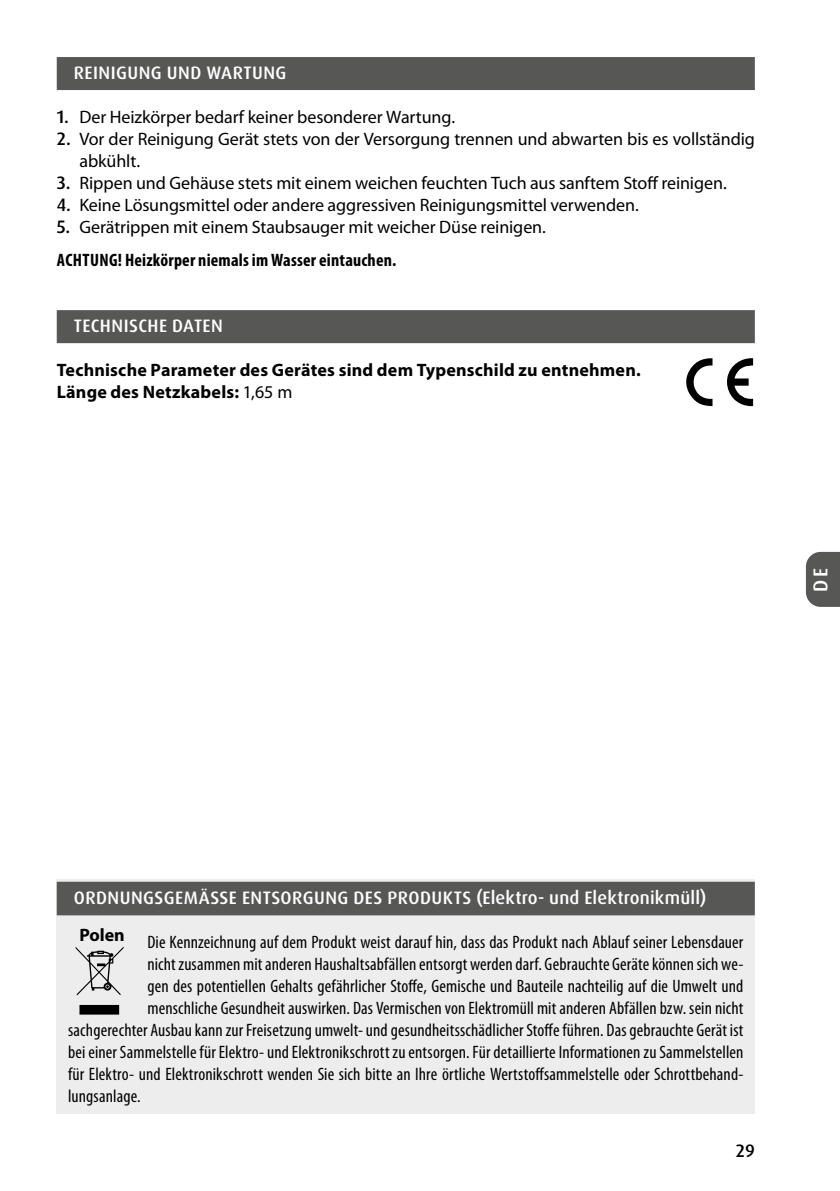
<style>
.page{position:relative;width:840px;height:1191px;background:#fff}
.page>*{position:absolute;margin:0;border:0;box-sizing:border-box;transform-origin:0 0}
.t1{font:500 20px "Dax Pro";color:#fff}
.t2{font:condensed 18px "Myriad Pro";letter-spacing:.005em;color:#000}
.t3{font:18px/22px "Myriad Pro";letter-spacing:-.005em;color:#000}
.t4{font:500 18px "Dax Pro";letter-spacing:.02em;color:#fff}
.t5{font:700 18px/22px "Myriad Pro";letter-spacing:.01em;color:#000}
.t6{font:500 18px "Dax Pro";color:#000}
.s1{font-family:"Dax Pro";font-weight:500}
.s2{font-weight:700;font-stretch:condensed}
.s3{font-weight:400}
</style>
<div class="page">
<svg style="left:806px;top:552px;width:33px;height:55px;background:#5f5f5e"></svg>
<div style="left:57px;top:57px;width:697px;height:33px;background:#575756"></div>
<div style="left:57px;top:310px;width:697px;height:33px;background:#575756"></div>
<svg style="left:686px;top:358px;width:26px;height:48px"></svg>
<svg style="left:727px;top:358px;width:25px;height:48px"></svg>
<div style="left:57px;top:879px;width:697px;height:234px;background:#ededed"></div>
<div style="left:57px;top:881px;width:697px;height:34px;background:#575756"></div>
<svg style="left:76px;top:947px;width:47px;height:67px"></svg>
<p class="t4" style="left:74px;top:61px;width:214px">REINIGUNG UND WARTUNG</p>
<p class="t3" style="left:57px;top:106px;width:399px"><span class="s1">1.</span> Der Heizkörper bedarf keiner besonderer Wartung.</p>
<p class="t3" style="left:79px;top:128px;width:676px;text-indent:-23px"><span class="s1">2.</span> Vor der Reinigung Gerät stets von der Versorgung trennen und abwarten bis es vollständig abkühlt.</p>
<p class="t3" style="left:57px;top:172px;width:671px"><span class="s1">3.</span> Rippen und Gehäuse stets mit einem weichen feuchten Tuch aus sanftem Stoff reinigen.</p>
<p class="t3" style="left:57px;top:194px;width:583px"><span class="s1">4.</span> Keine Lösungsmittel oder andere aggressiven Reinigungsmittel verwenden.</p>
<p class="t3" style="left:57px;top:210px;width:490px;line-height:33px"><span class="s1">5.</span> Gerätrippen mit einem Staubsauger mit weicher Düse reinigen.<br><span class="s2">ACHTUNG! Heizkörper niemals im Wasser eintauchen.</span></p>
<p class="t4" style="left:74px;top:314px;width:150px">TECHNISCHE DATEN</p>
<p class="t5" style="left:57px;top:359px;width:585px">Technische Parameter des Gerätes sind dem Typenschild zu entnehmen.<br>Länge des Netzkabels: <span class="s3">1,65 m</span></p>
<p class="t1" style="left:807px;top:592px;width:25px;rotate:-90deg">DE</p>
<p class="t4" style="left:74px;top:886px;width:633px">ORDNUNGSGEMÄSSE ENTSORGUNG DES PRODUKTS (Elektro- und Elektronikmüll)</p>
<p class="t5" style="left:79px;top:924px;width:47px">Polen</p>
<p class="t2" style="left:147px;top:932px;width:597px">Die Kennzeichnung auf dem Produkt weist darauf hin, dass das Produkt nach Ablauf seiner Lebensdauer</p>
<p class="t2" style="left:147px;top:954px;width:597px">nicht zusammen mit anderen Haushaltsabfällen entsorgt werden darf. Gebrauchte Geräte können sich we-</p>
<p class="t2" style="left:147px;top:976px;width:597px">gen des potentiellen Gehalts gefährlicher Stoffe, Gemische und Bauteile nachteilig auf die Umwelt und</p>
<p class="t2" style="left:147px;top:998px;width:597px">menschliche Gesundheit auswirken. Das Vermischen von Elektromüll mit anderen Abfällen bzw. sein nicht</p>
<p class="t2" style="left:68px;top:1020px;width:676px">sachgerechter Ausbau kann zur Freisetzung umwelt- und gesundheitsschädlicher Stoffe führen. Das gebrauchte Gerät ist</p>
<p class="t2" style="left:68px;top:1042px;width:676px">bei einer Sammelstelle für Elektro- und Elektronikschrott zu entsorgen. Für detaillierte Informationen zu Sammelstellen</p>
<p class="t2" style="left:68px;top:1064px;width:676px">für Elektro- und Elektronikschrott wenden Sie sich bitte an Ihre örtliche Wertstoffsammelstelle oder Schrottbehand-</p>
<p class="t2" style="left:68px;top:1086px;width:74px">lungsanlage.</p>
<p class="t6" style="left:735px;top:1139px;width:20px">29</p>
</div>
